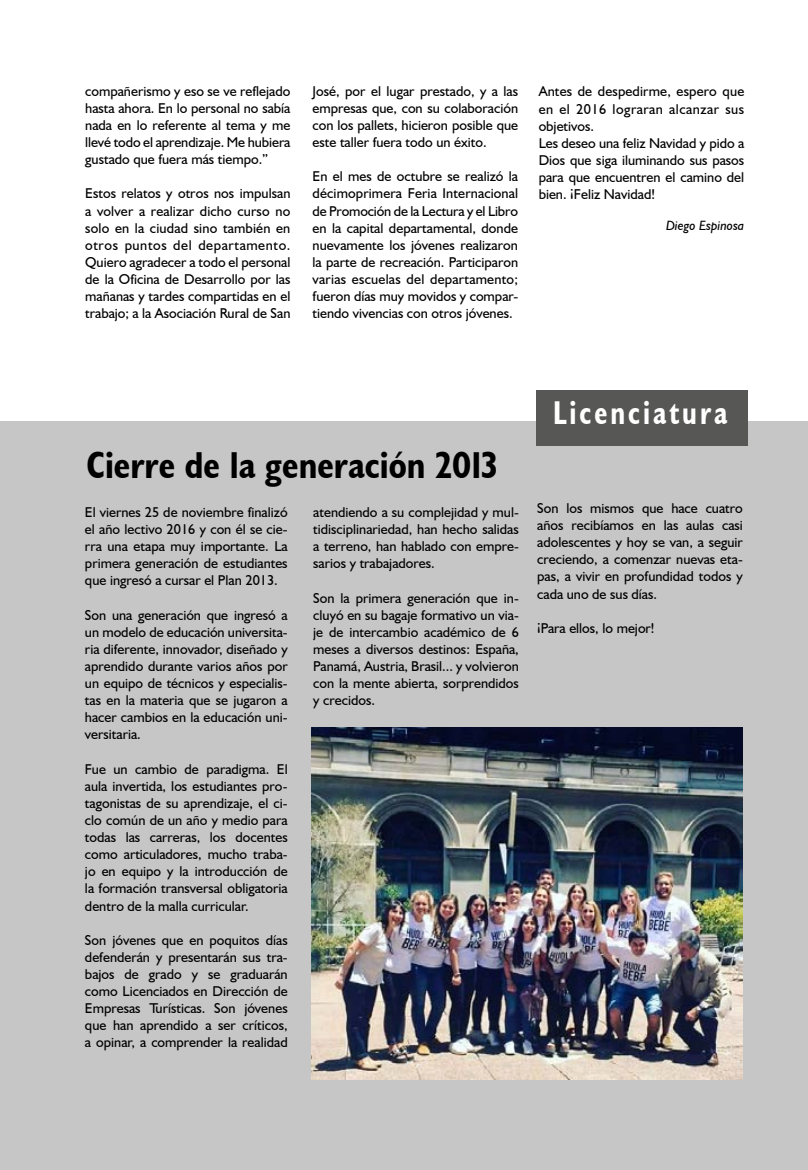
<style>
.page{position:relative;width:808px;height:1170px;background:#fff}
.page>*{position:absolute;margin:0;border:0;box-sizing:border-box;transform-origin:0 0}
.t1{font:700 condensed 37.5px "Humanist 521 BT";color:#000}
.t2{font:700 condensed 33px "Humanist 521 BT";letter-spacing:.1em;color:#fff;scale:.9 1}
.t3{font:14.25px/17.1px "Humanist 521 BT";color:#000;text-align:justify}
.t4{font:italic 13.5px "Humanist 521 BT";color:#000}
</style>
<div class="page">
<div style="left:0;top:421px;width:807px;height:748px;background:#c6c6c6"></div>
<div style="left:537px;top:390px;width:211px;height:55px;background:#575756"></div>
<img style="left:312px;top:727px;width:431px;height:352px">
<p class="t3" style="left:85px;top:82px;width:207px">compañerismo y eso se ve reflejado hasta ahora. En lo personal no sabía nada en lo referente al tema y me llevé todo el aprendizaje. Me hubiera gustado que fuera más tiempo.”</p>
<p class="t3" style="left:85px;top:185px;width:207px">Estos relatos y otros nos impulsan a volver a realizar dicho curso no solo en la ciudad sino también en otros puntos del departamento.<br>Quiero agradecer a todo el personal de la Oficina de Desarrollo por las mañanas y tardes compartidas en el trabajo; a la Asociación Rural de San</p>
<p class="t3" style="left:313px;top:82px;width:207px">José, por el lugar prestado, y a las empresas que, con su colaboración con los pallets, hicieron posible que este taller fuera todo un éxito.</p>
<p class="t3" style="left:313px;top:168px;width:207px">En el mes de octubre se realizó la décimoprimera Feria Internacional de Promoción de la Lectura y el Libro en la capital departamental, donde nuevamente los jóvenes realizaron la parte de recreación. Participaron varias escuelas del departamento; fueron días muy movidos y compar&shy;tiendo vivencias con otros jóvenes.</p>
<p class="t3" style="left:539px;top:83px;width:207px;text-align:left">Antes de despedirme, espero que en el 2016 lograran alcanzar sus objetivos.<br>Les deseo una feliz Navidad y pido a<br>Dios que siga iluminando sus pasos para que encuentren el camino del bien. ¡Feliz Navidad!</p>
<p class="t4" style="left:666px;top:217px;width:80px">Diego Espinosa</p>
<h1 class="t1" style="left:87px;top:442px;width:412px">Cierre de la generación 2013</h1>
<p class="t3" style="left:85px;top:503px;width:204px">El viernes 25 de noviembre finalizó el año lectivo 2016 y con él se cie&shy;rra una etapa muy importante. La primera generación de estudiantes que ingresó a cursar el Plan 2013.</p>
<p class="t3" style="left:85px;top:606px;width:204px">Son una generación que ingresó a un modelo de educación universita&shy;ria diferente, innovador, diseñado y aprendido durante varios años por un equipo de técnicos y especialis&shy;tas en la materia que se jugaron a hacer cambios en la educación uni&shy;versitaria.</p>
<p class="t3" style="left:85px;top:760px;width:204px">Fue un cambio de paradigma. El aula invertida, los estudiantes pro&shy;tagonistas de su aprendizaje, el ci&shy;clo común de un año y medio para todas las carreras, los docentes como articuladores, mucho traba&shy;jo en equipo y la introducción de la formación transversal obligatoria dentro de la malla curricular.</p>
<p class="t3" style="left:85px;top:931px;width:204px">Son jóvenes que en poquitos días defenderán y presentarán sus tra&shy;bajos de grado y se graduarán como Licenciados en Dirección de Empresas Turísticas. Son jóvenes que han aprendido a ser críticos, a opinar, a comprender la realidad</p>
<p class="t3" style="left:313px;top:503px;width:207px">atendiendo a su complejidad y mul&shy;tidisciplinariedad, han hecho salidas a terreno, han hablado con empre&shy;sarios y trabajadores.</p>
<p class="t3" style="left:313px;top:589px;width:207px">Son la primera generación que in&shy;cluyó en su bagaje formativo un via&shy;je de intercambio académico de 6 meses a diversos destinos: España, Panamá, Austria, Brasil... y volvieron con la mente abierta, sorprendidos y crecidos.</p>
<h2 class="t2" style="left:553px;top:392px;width:195px">Licenciatura</h2>
<p class="t3" style="left:537px;top:499px;width:207px">Son los mismos que hace cuatro años recibíamos en las aulas casi adolescentes y hoy se van, a seguir creciendo, a comenzar nuevas eta&shy;pas, a vivir en profundidad todos y cada uno de sus días.</p>
<p class="t3" style="left:537px;top:619px;width:119px">¡Para ellos, lo mejor!</p>
</div>
